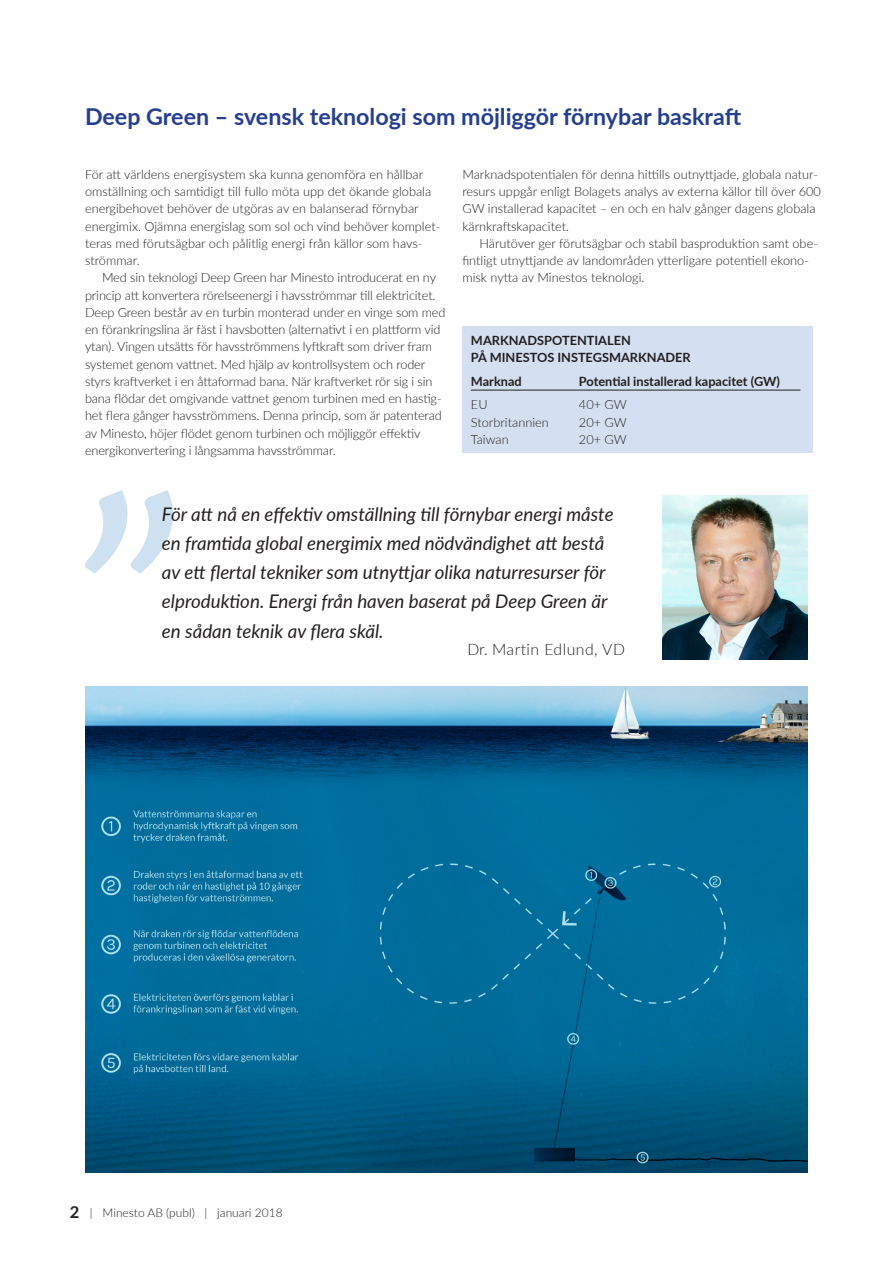
<style>
.page{position:relative;width:893px;height:1263px;background:#fff}
.page>*{position:absolute;margin:0;border:0;box-sizing:border-box;transform-origin:0 0}
.Mellis_0{font:700 23.25px "Lato";color:#253f8e}
.Bröd{font:italic 18.75px/29.2px "Lato";color:#231f20}
.Bröd-2{font:300 15.75px "Lato";letter-spacing:.03em;color:#231f20}
.Bröd_indrag{font:300 12.75px/17.2px "Lato";letter-spacing:-.01em;color:#231f20}
.Bröd-3{font:300 12.75px/17.2px "Lato";color:#231f20}
.Bröd-4{font:700 12.75px "Lato";color:#231f20}
.t1{font:300 12px "Lato";color:#231f20}
.s1{font-weight:700;font-size:16.5px}
</style>
<div class="page">
<img style="left:662px;top:496px;width:145px;height:163px">
<div style="left:462px;top:326px;width:351px;height:126px;background:#d4e0f1"></div>
<hr style="left:471px;top:390px;width:329px;height:1px;background:#231f20">
<img style="left:85px;top:686px;width:723px;height:486px">
<svg style="left:85px;top:490px;width:88px;height:84px"></svg>
<p class="Mellis_0" style="left:85px;top:99px;width:658px">Deep Green – svensk teknologi som möjliggör förnybar baskraft</p>
<p class="Bröd-3" style="left:85px;top:165px;width:357px">För att världens energisystem ska kunna genomföra en hållbar omställning och samtidigt till fullo möta upp det ökande globala energibehovet behöver de utgöras av en balanserad förnybar energimix. Ojämna energislag som sol och vind behöver komplet&shy;teras med förutsägbar och pålitlig energi från källor som havs&shy;strömmar.</p>
<p class="Bröd_indrag" style="left:85px;top:269px;width:362px;text-indent:17px">Med sin teknologi Deep Green har Minesto introducerat en ny princip att konvertera rörelseenergi i havsströmmar till elektricitet.<br>Deep Green består av en turbin monterad under en vinge som med en förankringslina är fäst i havsbotten (alternativt i en plattform vid ytan). Vingen utsätts för havsströmmens lyftkraft som driver fram systemet genom vattnet. Med hjälp av kontrollsystem och roder styrs kraftverket i en åttaformad bana. När kraftverket rör sig i sin bana flödar det omgivande vattnet genom turbinen med en hastig&shy;het flera gånger havsströmmens. Denna princip, som är patenterad av Minesto, höjer flödet genom turbinen och möjliggör effektiv energikonvertering i långsamma havsströmmar.</p>
<p class="Bröd-3" style="left:462px;top:165px;width:360px">Marknadspotentialen för denna hittills outnyttjade, globala natur&shy;resurs uppgår enligt Bolagets analys av externa källor till över 600<br>GW installerad kapacitet – en och en halv gånger dagens globala kärnkraftskapacitet.</p>
<p class="Bröd_indrag" style="left:462px;top:234px;width:357px;text-indent:17px">Härutöver ger förutsägbar och stabil basproduktion samt obe&shy;fintligt utnyttjande av landområden ytterligare potentiell ekono&shy;misk nytta av Minestos teknologi.</p>
<p class="Bröd-4" style="left:471px;top:331px;width:161px">MARKNADSPOTENTIALEN</p>
<p class="Bröd-4" style="left:471px;top:348px;width:221px">PÅ MINESTOS INSTEGSMARKNADER</p>
<p class="Bröd-4" style="left:471px;top:372px;width:52px">Marknad</p>
<p class="Bröd-4" style="left:579px;top:372px;width:203px">Potential installerad kapacitet (GW)</p>
<p class="Bröd-3" style="left:471px;top:396px;width:18px">EU</p>
<p class="Bröd-3" style="left:579px;top:396px;width:49px">40+ GW</p>
<p class="Bröd-3" style="left:471px;top:413px;width:79px">Storbritannien</p>
<p class="Bröd-3" style="left:579px;top:413px;width:49px">20+ GW</p>
<p class="Bröd-3" style="left:471px;top:430px;width:39px">Taiwan</p>
<p class="Bröd-3" style="left:579px;top:430px;width:49px">20+ GW</p>
<p class="Bröd" style="left:162px;top:498px;width:453px">För att nå en effektiv omställning till förnybar energi måste en framtida global energimix med nödvändighet att bestå av ett flertal tekniker som utnyttjar olika naturresurser för elproduktion. Energi från haven baserat på Deep Green är en sådan teknik av flera skäl.</p>
<p class="Bröd-2" style="left:467px;top:638px;width:159px">Dr. Martin Edlund, VD</p>
<p class="t1" style="left:70px;top:1204px;width:214px"><span class="s1">2</span> | Minesto AB (publ) | januari 2018</p>
</div>
